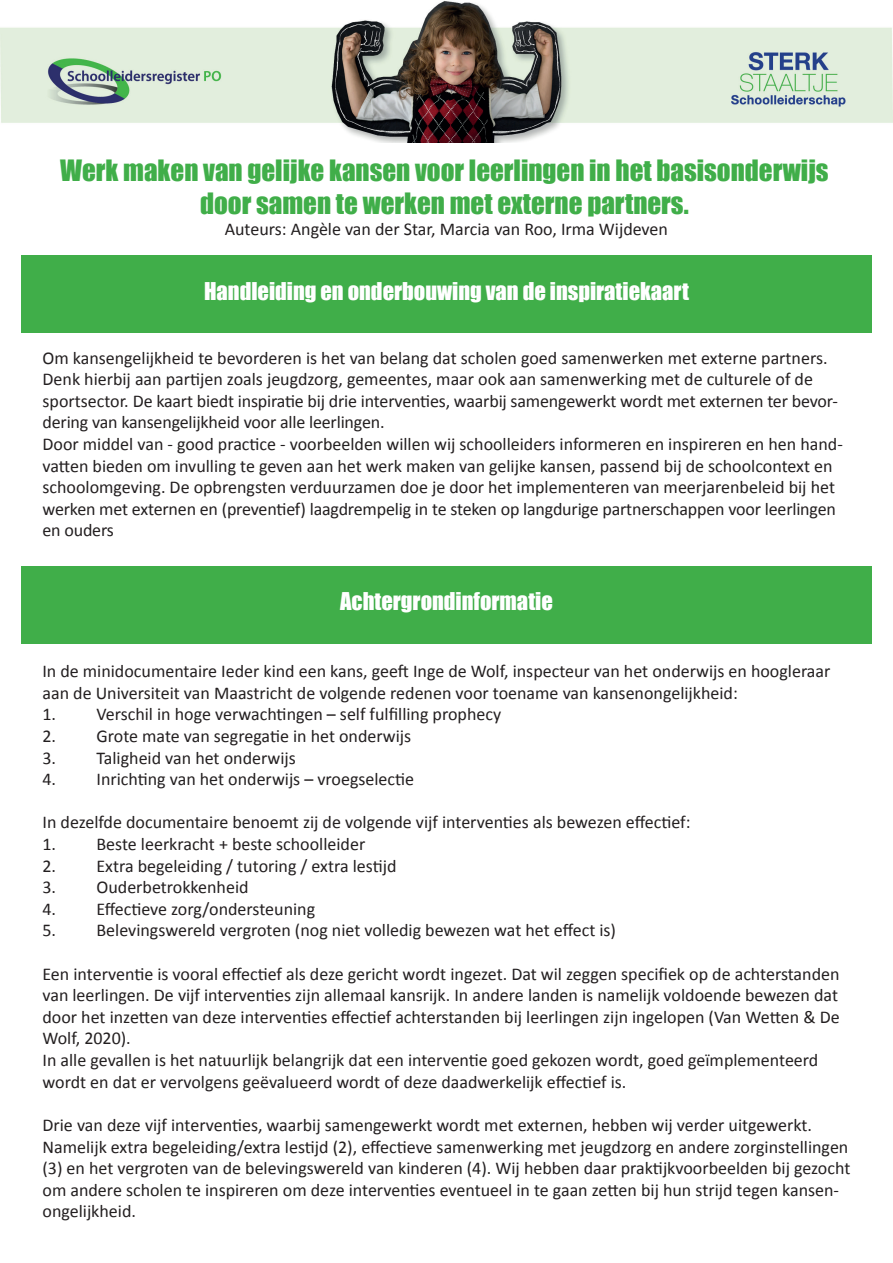
<style>
.page{position:relative;width:893px;height:1263px;background:#fff}
.page>*{position:absolute;margin:0;border:0;box-sizing:border-box;transform-origin:0 0}
.t1{font:27px/32.4px "Impact";color:#40ae49;text-align:center}
.t2{font:22.5px "Impact";color:#fff}
.t3{font:18px/21.6px "Calibri";color:#231f20}
</style>
<div class="page">
<img style="left:0;top:1px;width:893px;height:142px">
<div style="left:21px;top:566px;width:851px;height:77px;background:#40ae49"></div>
<div style="left:21px;top:255px;width:851px;height:78px;background:#40ae49"></div>
<h1 class="t1" style="left:60px;top:154px;width:770px">Werk maken van gelijke kansen voor leerlingen in het basisonderwijs door samen te werken met externe partners.</h1>
<p class="t3" style="left:225px;top:218px;width:445px">Auteurs: Angèle van der Star, Marcia van Roo, Irma Wijdeven</p>
<p class="t2" style="left:204px;top:274px;width:486px">Handleiding en onderbouwing van de inspiratiekaart</p>
<p class="t3" style="left:43px;top:346px;width:802px">Om kansengelijkheid te bevorderen is het van belang dat scholen goed samenwerken met externe partners.<br>Denk hierbij aan partijen zoals jeugdzorg, gemeentes, maar ook aan samenwerking met de culturele of de sportsector. De kaart biedt inspiratie bij drie interventies, waarbij samengewerkt wordt met externen ter bevor&shy;dering van kansengelijkheid voor alle leerlingen.<br>Door middel van - good practice - voorbeelden willen wij schoolleiders informeren en inspireren en hen hand&shy;vatten bieden om invulling te geven aan het werk maken van gelijke kansen, passend bij de schoolcontext en schoolomgeving. De opbrengsten verduurzamen doe je door het implementeren van meerjarenbeleid bij het werken met externen en (preventief) laagdrempelig in te steken op langdurige partnerschappen voor leerlingen en ouders</p>
<p class="t2" style="left:340px;top:584px;width:214px">Achtergrondinformatie</p>
<p class="t3" style="left:43px;top:660px;width:789px">In de minidocumentaire Ieder kind een kans, geeft Inge de Wolf, inspecteur van het onderwijs en hoogleraar aan de Universiteit van Maastricht de volgende redenen voor toename van kansenongelijkheid:</p>
<p class="t3" style="left:43px;top:703px;width:460px">1. Verschil in hoge verwachtingen – self fulfilling prophecy</p>
<p class="t3" style="left:43px;top:724px;width:370px">2. Grote mate van segregatie in het onderwijs</p>
<p class="t3" style="left:43px;top:746px;width:255px">3. Taligheid van het onderwijs</p>
<p class="t3" style="left:43px;top:768px;width:373px">4. Inrichting van het onderwijs – vroegselectie</p>
<p class="t3" style="left:43px;top:811px;width:649px">In dezelfde documentaire benoemt zij de volgende vijf interventies als bewezen effectief:</p>
<p class="t3" style="left:43px;top:832px;width:324px">1. Beste leerkracht + beste schoolleider</p>
<p class="t3" style="left:43px;top:854px;width:355px">2. Extra begeleiding / tutoring / extra lestijd</p>
<p class="t3" style="left:43px;top:876px;width:208px">3. Ouderbetrokkenheid</p>
<p class="t3" style="left:43px;top:897px;width:274px">4. Effectieve zorg/ondersteuning</p>
<p class="t3" style="left:43px;top:919px;width:575px">5. Belevingswereld vergroten (nog niet volledig bewezen wat het effect is)</p>
<p class="t3" style="left:43px;top:962px;width:799px">Een interventie is vooral effectief als deze gericht wordt ingezet. Dat wil zeggen specifiek op de achterstanden van leerlingen. De vijf interventies zijn allemaal kansrijk. In andere landen is namelijk voldoende bewezen dat door het inzetten van deze interventies effectief achterstanden bij leerlingen zijn ingelopen (Van Wetten &amp; De Wolf, 2020).<br>In alle gevallen is het natuurlijk belangrijk dat een interventie goed gekozen wordt, goed geïmplementeerd wordt en dat er vervolgens geëvalueerd wordt of deze daadwerkelijk effectief is.</p>
<p class="t3" style="left:43px;top:1113px;width:809px">Drie van deze vijf interventies, waarbij samengewerkt wordt met externen, hebben wij verder uitgewerkt.<br>Namelijk extra begeleiding/extra lestijd (2), effectieve samenwerking met jeugdzorg en andere zorginstellingen (3) en het vergroten van de belevingswereld van kinderen (4). Wij hebben daar praktijkvoorbeelden bij gezocht om andere scholen te inspireren om deze interventies eventueel in te gaan zetten bij hun strijd tegen kansen&shy;ongelijkheid.</p>
</div>
